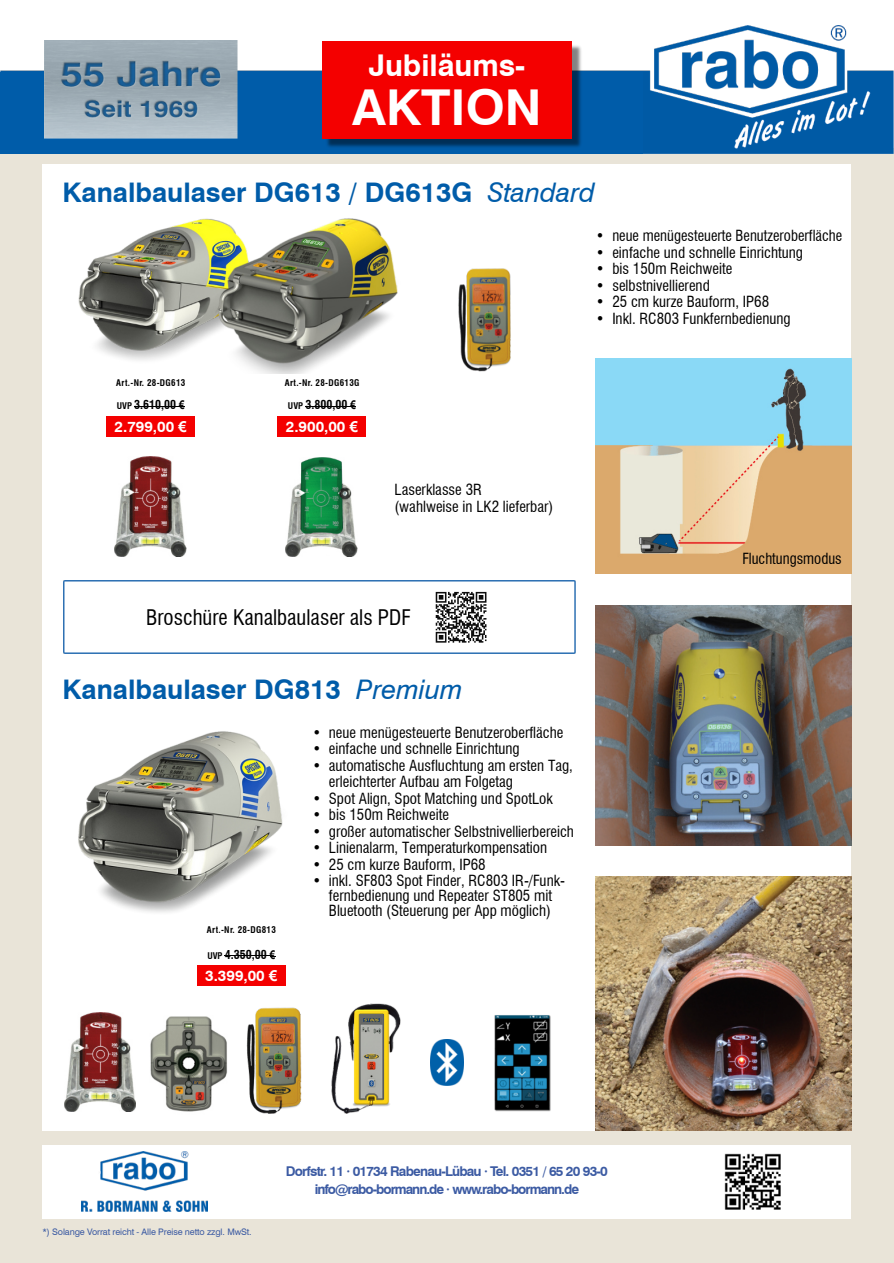
<style>
.page{position:relative;width:894px;height:1263px;background:#fff}
.page>*{position:absolute;margin:0;border:0;box-sizing:border-box;transform-origin:0 0}
.t1{font:700 49.5px "Swiss 721 BT";color:#fff}
.t2{font:700 30px "Swiss 721 BT";color:#fff}
.t3{font:700 27px "Swiss 721 BT";color:#005ca9}
.t4{font:italic 27px "Swiss 721 BT";color:#005ca9}
.t5{font:condensed 21px "Swiss 721 BT";color:#000}
.t6{font:condensed 15px "Swiss 721 BT";color:#000}
.t7{font:700 15px "Swiss 721 BT";color:#fff}
.t8{font:700 13.5px "Swiss 721 BT";letter-spacing:-.06em;color:#3c5ba3}
.t9{font:700 condensed 12px "Swiss 721 BT";color:#000}
.t10{font:700 condensed 9px "Swiss 721 BT";letter-spacing:.035em;color:#000}
.t11{font:9px "Swiss 721 BT";letter-spacing:-.015em;color:#3c5ba3}
.s1{font-family:"Arial Narrow";font-stretch:normal}
.s2{font-family:"Arial"}
</style>
<div class="page">
<div style="left:0;top:148px;width:893px;height:1115px;background:#e9e4d8"></div>
<div style="left:43px;top:164px;width:807px;height:966px;background:#fff"></div>
<img style="left:63px;top:581px;width:512px;height:73px">
<img style="left:430px;top:1039px;width:33px;height:46px">
<div style="left:106px;top:416px;width:89px;height:21px;background:#f40000"></div>
<div style="left:277px;top:416px;width:89px;height:21px;background:#f40000"></div>
<hr style="left:134px;top:406px;width:45px;height:1px;background:#000">
<hr style="left:305px;top:406px;width:45px;height:1px;background:#000">
<img style="left:458px;top:268px;width:53px;height:104px">
<div style="left:42px;top:1145px;width:808px;height:73px;background:#fff"></div>
<img style="left:82px;top:1151px;width:125px;height:61px">
<img style="left:724px;top:1153px;width:57px;height:57px">
<img style="left:78px;top:218px;width:320px;height:155px">
<img style="left:78px;top:731px;width:205px;height:182px">
<img style="left:115px;top:457px;width:72px;height:99px">
<img style="left:64px;top:1012px;width:72px;height:100px">
<img style="left:286px;top:458px;width:71px;height:98px">
<img style="left:246px;top:1007px;width:56px;height:107px">
<img style="left:150px;top:1016px;width:77px;height:96px">
<div style="left:197px;top:965px;width:88px;height:21px;background:#f40000"></div>
<hr style="left:225px;top:955px;width:45px;height:1px;background:#000">
<img style="left:0;top:26px;width:893px;height:127px">
<div style="left:0;top:72px;width:642px;height:81px;background:#005ca9"></div>
<img style="left:44px;top:41px;width:193px;height:97px">
<img style="left:325px;top:44px;width:257px;height:103px">
<div style="left:322px;top:41px;width:249px;height:97px;background:#f40000"></div>
<img style="left:595px;top:605px;width:255px;height:240px">
<img style="left:595px;top:877px;width:255px;height:253px">
<svg style="left:435px;top:592px;width:51px;height:51px"></svg>
<img style="left:494px;top:1015px;width:57px;height:97px">
<img style="left:595px;top:359px;width:255px;height:215px">
<img style="left:331px;top:1003px;width:70px;height:111px">
<p class="t2" style="left:368px;top:53px;width:158px">Jubiläums-</p>
<p class="t1" style="left:352px;top:87px;width:191px">AKTION</p>
<p class="t3" style="left:62px;top:181px;width:411px">Kanalbaulaser DG613 / DG613G</p>
<p class="t4" style="left:487px;top:181px;width:109px">Standard</p>
<p class="t10" style="left:116px;top:379px;width:70px">Art.-Nr. 28-DG613</p>
<p class="t10" style="left:285px;top:379px;width:76px">Art.-Nr. 28-DG613G</p>
<p class="t10" style="left:117px;top:402px;width:17px">UVP</p>
<p class="t9" style="left:134px;top:400px;width:52px">3.610,00 <span class="s1">€</span></p>
<p class="t10" style="left:288px;top:402px;width:17px">UVP</p>
<p class="t9" style="left:305px;top:400px;width:52px">3.800,00 <span class="s1">€</span></p>
<p class="t7" style="left:114px;top:420px;width:74px">2.799,00 <span class="s2">€</span></p>
<p class="t7" style="left:286px;top:420px;width:74px">2.900,00 <span class="s2">€</span></p>
<p class="t6" style="left:394px;top:484px;width:89px">Laserklasse 3R</p>
<p class="t6" style="left:394px;top:500px;width:160px">(wahlweise in LK2 lieferbar)</p>
<p class="t5" style="left:146px;top:609px;width:266px">Broschüre Kanalbaulaser als PDF</p>
<p class="t3" style="left:62px;top:678px;width:280px">Kanalbaulaser DG813</p>
<p class="t4" style="left:356px;top:678px;width:108px">Premium</p>
<p class="t10" style="left:207px;top:926px;width:70px">Art.-Nr. 28-DG813</p>
<p class="t10" style="left:207px;top:952px;width:17px">UVP</p>
<p class="t9" style="left:225px;top:950px;width:52px">4.350,00 <span class="s1">€</span></p>
<p class="t7" style="left:205px;top:970px;width:74px">3.399,00 <span class="s2">€</span></p>
<p class="t6" style="left:312px;top:726px;width:252px">• neue menügesteuerte Benutzeroberfläche</p>
<p class="t6" style="left:312px;top:743px;width:209px">• einfache und schnelle Einrichtung</p>
<p class="t6" style="left:312px;top:759px;width:262px">• automatische Ausfluchtung am ersten Tag,</p>
<p class="t6" style="left:329px;top:776px;width:185px">erleichterter Aufbau am Folgetag</p>
<p class="t6" style="left:312px;top:792px;width:242px">• Spot Align, Spot Matching und SpotLok</p>
<p class="t6" style="left:312px;top:809px;width:138px">• bis 150m Reichweite</p>
<p class="t6" style="left:312px;top:825px;width:263px">• großer automatischer Selbstnivellierbereich</p>
<p class="t6" style="left:312px;top:842px;width:236px">• Linienalarm, Temperaturkompensation</p>
<p class="t6" style="left:312px;top:858px;width:175px">• 25 cm kurze Bauform, IP68</p>
<p class="t6" style="left:312px;top:875px;width:254px">• inkl. SF803 Spot Finder, RC803 IR-/Funk-</p>
<p class="t6" style="left:329px;top:890px;width:224px">fernbedienung und Repeater ST805 mit</p>
<p class="t6" style="left:329px;top:905px;width:223px">Bluetooth (Steuerung per App möglich)</p>
<p class="t6" style="left:595px;top:230px;width:248px">• neue menügesteuerte Benutzeroberfläche</p>
<p class="t6" style="left:595px;top:246px;width:209px">• einfache und schnelle Einrichtung</p>
<p class="t6" style="left:595px;top:263px;width:138px">• bis 150m Reichweite</p>
<p class="t6" style="left:595px;top:279px;width:115px">• selbstnivellierend</p>
<p class="t6" style="left:595px;top:296px;width:175px">• 25 cm kurze Bauform, IP68</p>
<p class="t6" style="left:595px;top:312px;width:196px">• Inkl. RC803 Funkfernbedienung</p>
<p class="t6" style="left:742px;top:553px;width:101px">Fluchtungsmodus</p>
<p class="t11" style="left:43px;top:1228px;width:210px">*) Solange Vorrat reicht - Alle Preise netto zzgl. MwSt.</p>
<p class="t8" style="left:286px;top:1165px;width:323px">Dorfstr. 11 · 01734 Rabenau-Lübau · Tel. 0351 / 65 20 93-0</p>
<p class="t8" style="left:314px;top:1183px;width:266px">info@rabo-bormann.de · www.rabo-bormann.de</p>
</div>
